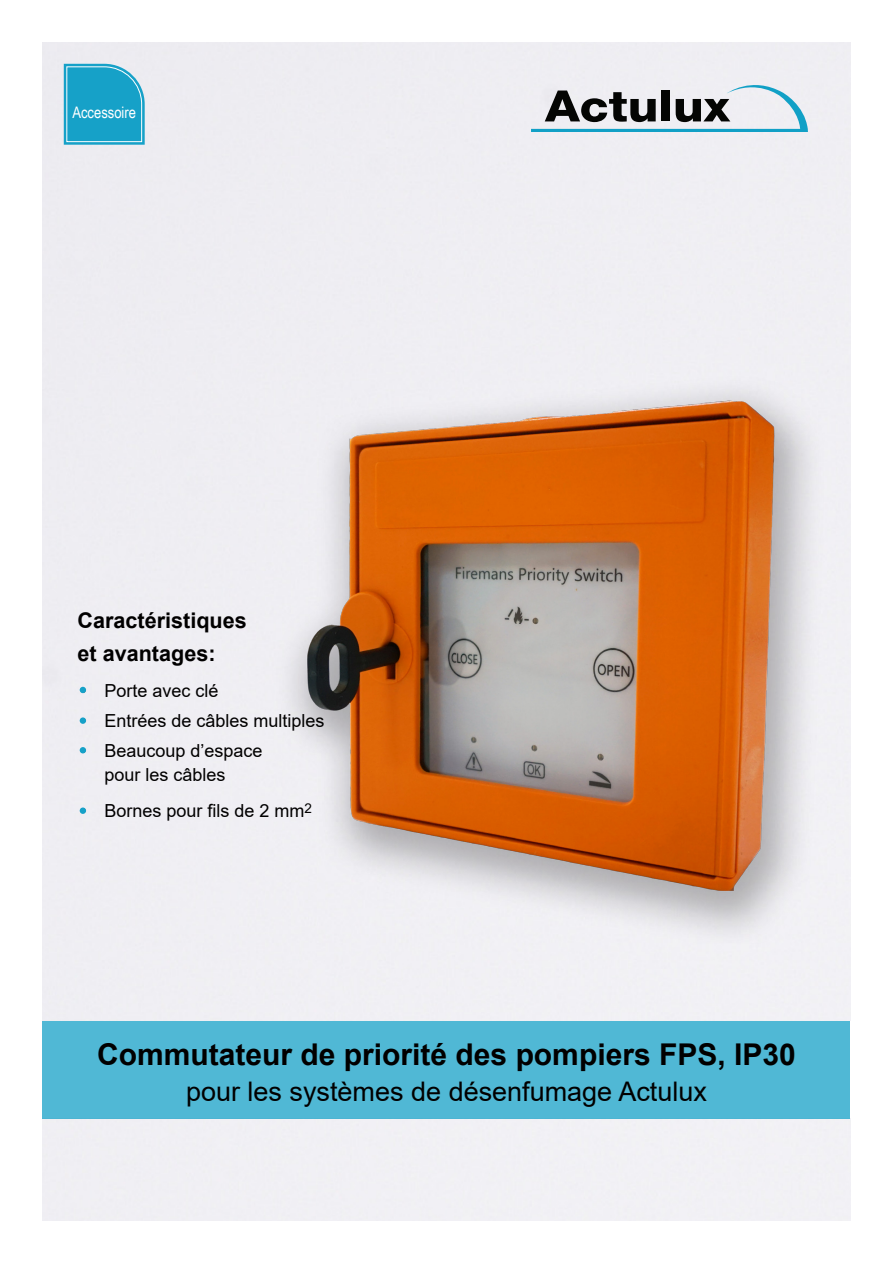
<style>
.page{position:relative;width:893px;height:1263px;background:#fff}
.page>*{position:absolute;margin:0;border:0;box-sizing:border-box;transform-origin:0 0}
.Hovedoverskrift{font:700 30px "Arial";color:#010000}
.Underoverskrift{font:27px "Arial";color:#010000}
.Brødtekst{font:700 21.6px/33px "Arial";color:#010000}
.t1{font:18px/24px "Arial";color:#010000}
.t2{font:15.9px "Arial Narrow";color:#fff}
</style>
<div class="page">
<div style="left:43px;top:1118px;width:807px;height:102px;background:#f1f0f4"></div>
<div style="left:43px;top:43px;width:807px;height:977px;background:#efeef3"></div>
<svg style="left:545px;top:91px;width:111px;height:31px;background:#7e7e7f"></svg>
<div style="left:661px;top:91px;width:9px;height:30px;background:#040503"></div>
<hr style="left:531px;top:129px;width:277px;height:3px;background:#11a0c6">
<svg style="left:676px;top:85px;width:132px;height:45px"></svg>
<div style="left:43px;top:1020px;width:807px;height:98px;background:#50b8d5"></div>
<svg style="left:64px;top:64px;width:81px;height:81px;background:#2ca9cc"></svg>
<img style="left:211px;top:354px;width:639px;height:591px">
<div style="left:80px;top:717px;width:6px;height:7px;background:#16a1c8;border-radius:50%"></div>
<svg style="left:80px;top:687px;width:6px;height:6px"></svg>
<div style="left:80px;top:807px;width:6px;height:7px;background:#16a1c8;border-radius:50%"></div>
<svg style="left:80px;top:747px;width:6px;height:6px"></svg>
<p class="t2" style="left:72px;top:101px;width:65px">Accessoire</p>
<p class="Brødtekst" style="left:78px;top:604px;width:171px">Caractéristiques et avantages:</p>
<p class="t1" style="left:80px;top:678px;width:140px">• Porte avec clé</p>
<p class="t1" style="left:80px;top:708px;width:246px">• Entrées de câbles multiples</p>
<p class="t1" style="left:105px;top:738px;width:160px;text-indent:-24px">• Beaucoup d’espace pour les câbles</p>
<p class="t1" style="left:80px;top:798px;width:233px">• Bornes pour fils de 2 mm<sup>2</sup></p>
<p class="Hovedoverskrift" style="left:97px;top:1033px;width:700px">Commutateur de priorité des pompiers FPS, IP30</p>
<p class="Underoverskrift" style="left:186px;top:1073px;width:522px">pour les systèmes de désenfumage Actulux</p>
</div>
